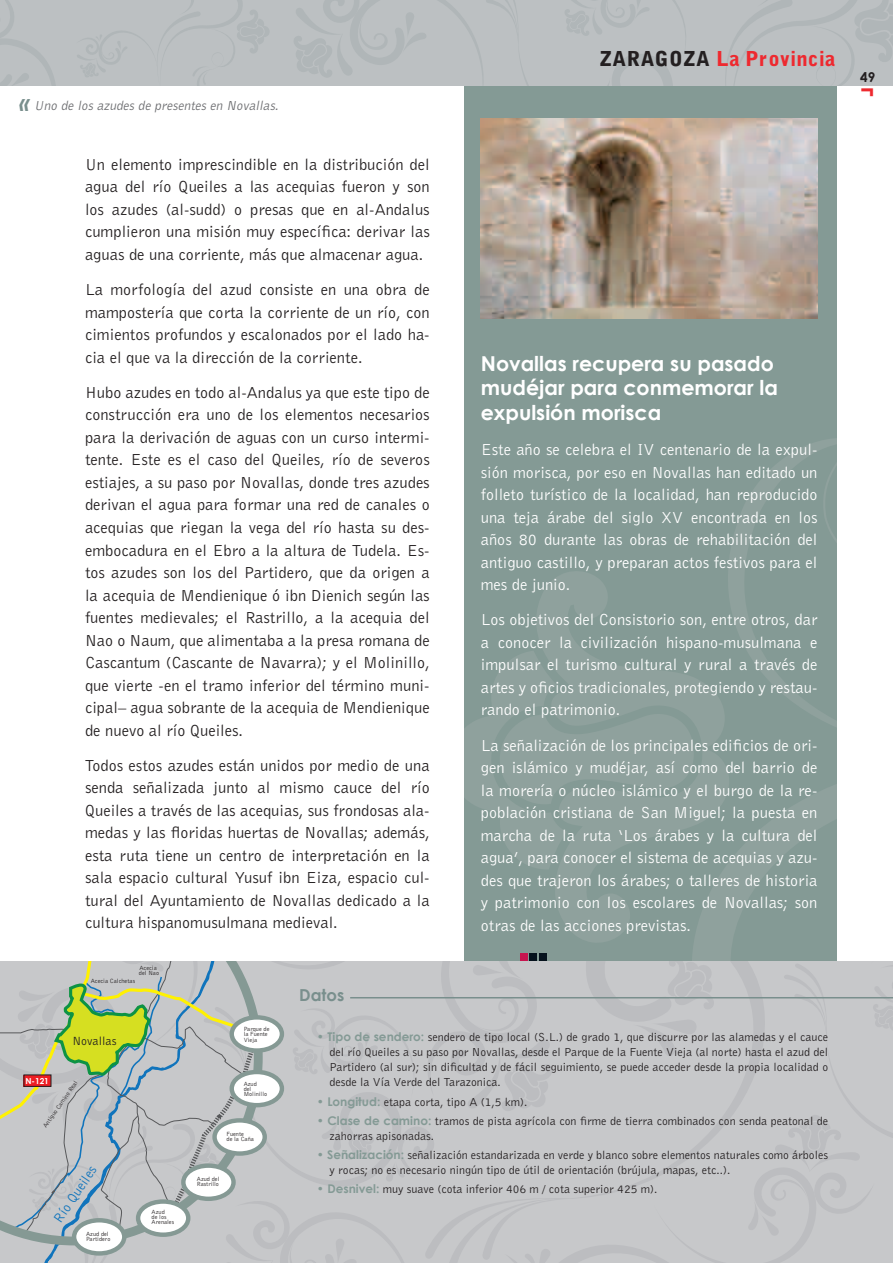
<style>
.page{position:relative;width:893px;height:1263px;background:#fff}
.page>*{position:absolute;margin:0;border:0;box-sizing:border-box;transform-origin:0 0}
.t1{font:700 23.7px "Century Gothic";color:#ee292f}
.t2{font:700 20.55px/24.6px "Century Gothic";color:#fff}
.t3{font:900 20.4px "Bell Gothic Std";letter-spacing:.02em;color:#ee292f}
.t4{font:16.5px/22.5px "Bell Gothic BT";color:#231f20;text-align:justify}
.t5{font:16.5px/22.5px "Bell Gothic BT";color:#fff;text-align:justify}
.t6{font:700 16.5px "Century Gothic";color:#798f8d}
.t7{font:14.1px "Bell Gothic BT";color:#1074bc}
.t8{font:italic 13.5px "Bell Gothic BT";color:#6c6d70}
.t9{font:700 13.5px "Century Gothic";color:#231f20}
.t10{font:12.3px "Bell Gothic BT";color:#231f20}
.t11{font:12px/15px "Bell Gothic BT";color:#231f20}
.t12{font:700 8.25px "Century Gothic";color:#fff}
.t13{font:6.3px/5.2px "Bell Gothic BT";color:#231f20}
.s1{font-family:"Century Gothic";font-weight:700;font-size:22.5px;color:#798f8d}
.s2{color:#231f20}
.s3{font-family:"Century Gothic";font-weight:700;color:#849a95}
</style>
<div class="page">
<div style="left:464px;top:79px;width:373px;height:1047px;background:#849a95"></div>
<svg style="left:692px;top:192px;width:145px;height:769px"></svg>
<svg style="left:692px;top:398px;width:145px;height:356px"></svg>
<svg style="left:464px;top:568px;width:277px;height:377px"></svg>
<div style="left:0;top:0;width:893px;height:85px;background:#bcc0c2"></div>
<svg style="left:294px;top:0;width:599px;height:85px"></svg>
<svg style="left:0;top:0;width:269px;height:85px"></svg>
<div style="left:520px;top:953px;width:8px;height:7px;background:#c7154f"></div>
<div style="left:530px;top:953px;width:7px;height:7px;background:#06121d"></div>
<div style="left:539px;top:953px;width:7px;height:7px;background:#06121d"></div>
<img style="left:481px;top:118px;width:336px;height:201px">
<svg style="left:0;top:961px;width:893px;height:302px"></svg>
<svg style="left:0;top:961px;width:263px;height:284px"></svg>
<div style="left:24px;top:1075px;width:27px;height:11px;background:#ee1d23"></div>
<div style="left:232px;top:1017px;width:50px;height:33px;background:#fff;border-radius:50%"></div>
<div style="left:230px;top:1015px;width:54px;height:38px;border:4px solid #859994;border-radius:50%"></div>
<div style="left:232px;top:1072px;width:50px;height:33px;background:#fff;border-radius:50%"></div>
<div style="left:230px;top:1070px;width:54px;height:37px;border:4px solid #859994;border-radius:50%"></div>
<svg style="left:215px;top:1120px;width:50px;height:33px"></svg>
<div style="left:212px;top:1118px;width:55px;height:38px;border:4px solid #859994;border-radius:50%"></div>
<svg style="left:183px;top:1165px;width:51px;height:34px"></svg>
<div style="left:181px;top:1163px;width:55px;height:38px;border:4px solid #859994;border-radius:50%"></div>
<svg style="left:138px;top:1201px;width:50px;height:34px"></svg>
<div style="left:136px;top:1199px;width:54px;height:38px;border:4px solid #859994;border-radius:50%"></div>
<div style="left:74px;top:1220px;width:50px;height:33px;background:#fff;border-radius:50%"></div>
<div style="left:72px;top:1218px;width:54px;height:37px;border:4px solid #859994;border-radius:50%"></div>
<p class="t8" style="left:18px;top:97px;width:265px"><span class="s1">«</span> Uno de los azudes de presentes en Novallas.</p>
<p class="t4" style="left:85px;top:153px;width:346px">Un elemento imprescindible en la distribución del agua del río Queiles a las acequias fueron y son los azudes (al-sudd) o presas que en al-Andalus cumplieron una misión muy específica: derivar las aguas de una corriente, más que almacenar agua.</p>
<p class="t4" style="left:85px;top:278px;width:346px">La morfología del azud consiste en una obra de mampostería que corta la corriente de un río, con cimientos profundos y escalonados por el lado ha&shy;cia el que va la dirección de la corriente.</p>
<p class="t4" style="left:85px;top:381px;width:346px">Hubo azudes en todo al-Andalus ya que este tipo de construcción era uno de los elementos necesarios para la derivación de aguas con un curso intermi&shy;tente. Este es el caso del Queiles, río de severos estiajes, a su paso por Novallas, donde tres azudes derivan el agua para formar una red de canales o acequias que riegan la vega del río hasta su des&shy;embocadura en el Ebro a la altura de Tudela. Es&shy;tos azudes son los del Partidero, que da origen a la acequia de Mendienique ó ibn Dienich según las fuentes medievales; el Rastrillo, a la acequia del Nao o Naum, que alimentaba a la presa romana de Cascantum (Cascante de Navarra); y el Molinillo, que vierte -en el tramo inferior del término muni&shy;cipal– agua sobrante de la acequia de Mendienique de nuevo al río Queiles.</p>
<p class="t4" style="left:85px;top:754px;width:346px">Todos estos azudes están unidos por medio de una senda señalizada junto al mismo cauce del río Queiles a través de las acequias, sus frondosas ala&shy;medas y las floridas huertas de Novallas; además, esta ruta tiene un centro de interpretación en la sala espacio cultural Yusuf ibn Eiza, espacio cul&shy;tural del Ayuntamiento de Novallas dedicado a la cultura hispanomusulmana medieval.</p>
<p class="t13" style="left:139px;top:966px;width:22px">Acecia del Nao</p>
<p class="t13" style="left:91px;top:978px;width:46px">Acecia Calchetas</p>
<p class="t6" style="left:299px;top:985px;width:47px">Datos</p>
<p class="t3" style="left:600px;top:46px;width:237px"><span class="s2">ZARAGOZA</span> La Provincia</p>
<p class="t2" style="left:481px;top:350px;width:299px">Novallas recupera su pasado mudéjar para conmemorar la expulsión morisca</p>
<p class="t5" style="left:481px;top:438px;width:338px">Este año se celebra el IV centenario de la expul&shy;sión morisca, por eso en Novallas han editado un folleto turístico de la localidad, han reproducido una teja árabe del siglo XV encontrada en los años 80 durante las obras de rehabilitación del antiguo castillo, y preparan actos festivos para el mes de junio.</p>
<p class="t5" style="left:481px;top:608px;width:338px">Los objetivos del Consistorio son, entre otros, dar a conocer la civilización hispano-musulmana e impulsar el turismo cultural y rural a través de artes y oficios tradicionales, protegiendo y restau&shy;rando el patrimonio.</p>
<p class="t5" style="left:481px;top:733px;width:338px">La señalización de los principales edificios de ori&shy;gen islámico y mudéjar, así como del barrio de la morería o núcleo islámico y el burgo de la re&shy;población cristiana de San Miguel; la puesta en marcha de la ruta ‘Los árabes y la cultura del agua’, para conocer el sistema de acequias y azu&shy;des que trajeron los árabes; o talleres de historia y patrimonio con los escolares de Novallas; son otras de las acciones previstas.</p>
<p class="t10" style="left:72px;top:1033px;width:46px">Novallas</p>
<p class="t12" style="left:25px;top:1075px;width:25px">N-121</p>
<p class="t13" style="left:42px;top:1125px;width:57px;rotate:-55deg">Antiguo Camino Real</p>
<p class="t7" style="left:50px;top:1216px;width:67px;rotate:-56deg">Río Queiles</p>
<p class="t13" style="left:86px;top:1231px;width:26px">Azud del<br>Partidero</p>
<p class="t13" style="left:152px;top:1209px;width:24px">Azud<br>de los<br>Arenales</p>
<p class="t13" style="left:244px;top:1026px;width:27px">Parque de la Fuente<br>Vieja</p>
<p class="t13" style="left:244px;top:1081px;width:25px">Azud<br>del<br>Molinillo</p>
<p class="t13" style="left:227px;top:1131px;width:29px">Fuente<br>de la Caña</p>
<p class="t13" style="left:197px;top:1176px;width:24px">Azud del<br>Rastrillo</p>
<p class="t11" style="left:330px;top:1030px;width:500px;text-align:justify;text-indent:-13px"><span class="s3">• Tipo de sendero:</span> sendero de tipo local (S.L.) de grado 1, que discurre por las alamedas y el cauce del río Queiles a su paso por Novallas, desde el Parque de la Fuente Vieja (al norte) hasta el azud del Partidero (al sur); sin dificultad y de fácil seguimiento, se puede acceder desde la propia localidad o desde la Vía Verde del Tarazonica.</p>
<p class="t11" style="left:317px;top:1094px;width:212px"><span class="s3">• Longitud:</span> etapa corta, tipo A (1,5 km).</p>
<p class="t11" style="left:330px;top:1113px;width:500px;text-indent:-13px"><span class="s3">• Clase de camino:</span> tramos de pista agrícola con firme de tierra combinados con senda peatonal de zahorras apisonadas.</p>
<p class="t11" style="left:330px;top:1147px;width:500px;text-indent:-13px"><span class="s3">• Señalización:</span> señalización estandarizada en verde y blanco sobre elementos naturales como árboles y rocas; no es necesario ningún tipo de útil de orientación (brújula, mapas, etc..).</p>
<p class="t11" style="left:317px;top:1182px;width:342px"><span class="s3">• Desnivel:</span> muy suave (cota inferior 406 m / cota superior 425 m).</p>
<p class="t9" style="left:860px;top:69px;width:17px">49</p>
<h1 class="t1" style="left:860px;top:77px;width:16px">¬</h1>
</div>
